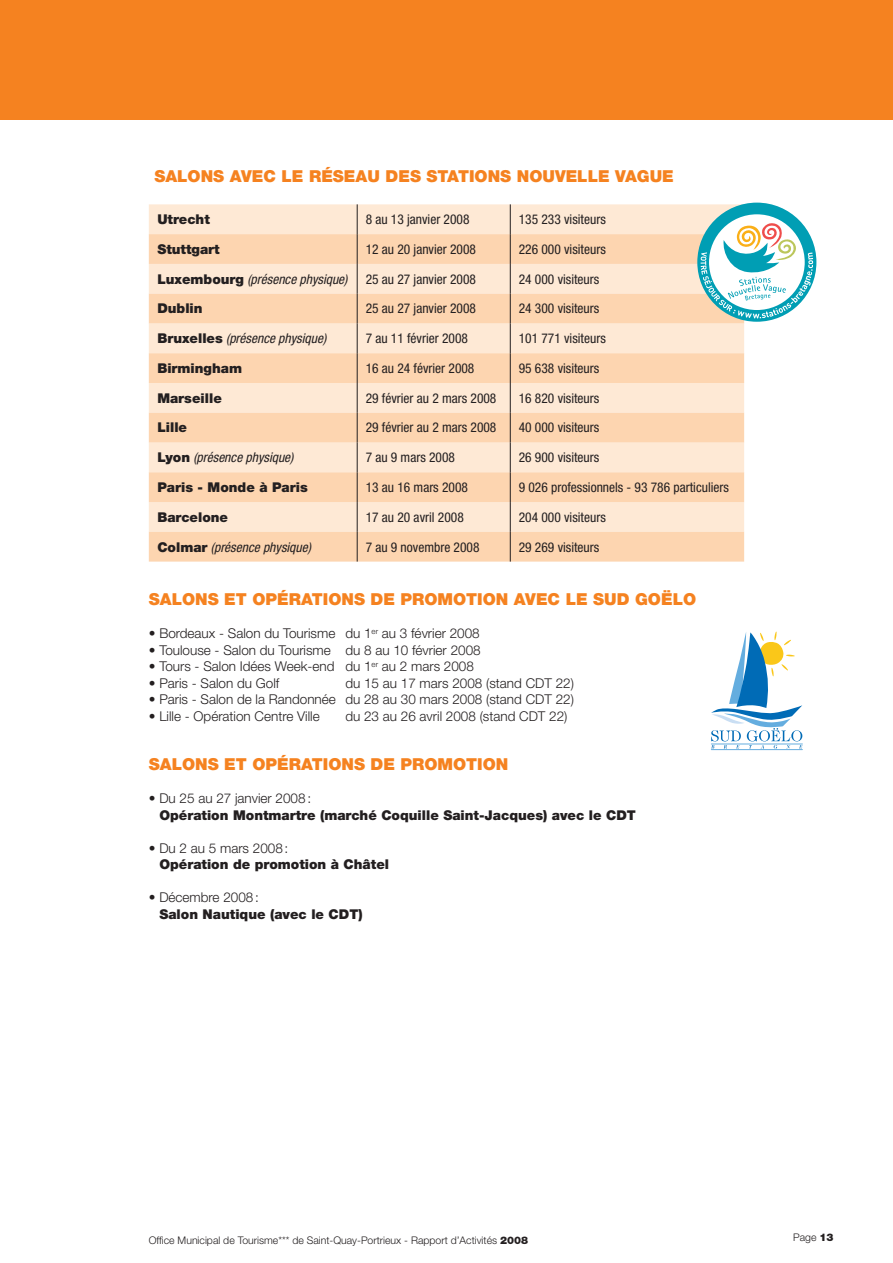
<style>
.page{position:relative;width:893px;height:1263px;background:#fff}
.page>*{position:absolute;margin:0;border:0;box-sizing:border-box;transform-origin:0 0}
.t1{font:900 16.5px "Helvetica Neue LT Std";color:#f58220}
.t2{font:condensed 13.5px "Helvetica Neue LT Std";color:#231f20}
.t3{font:300 13.5px "Helvetica Neue LT Std";color:#231f20}
.t4{font:900 13.5px "Helvetica Neue LT Std";color:#231f20}
.t5{font:italic condensed 13.5px "Helvetica Neue LT Std";color:#231f20}
.t6{font:300 10.5px "Helvetica Neue LT Std";color:#231f20}
.s1{font-weight:900;font-style:normal;font-stretch:normal}
.s2{font-weight:900}
</style>
<div class="page">
<div style="left:0;top:0;width:893px;height:119px;background:#f58220"></div>
<div style="left:149px;top:204px;width:594px;height:30px;background:#fee9d5"></div>
<svg style="left:149px;top:234px;width:595px;height:328px;fill:#fdd5b0"></svg>
<hr style="left:357px;top:204px;width:1px;height:30px;background:#231f20">
<hr style="left:510px;top:204px;width:1px;height:30px;background:#231f20">
<hr style="left:357px;top:234px;width:1px;height:30px;background:#231f20">
<hr style="left:510px;top:234px;width:1px;height:30px;background:#231f20">
<hr style="left:357px;top:264px;width:1px;height:30px;background:#231f20">
<hr style="left:510px;top:264px;width:1px;height:30px;background:#231f20">
<svg style="left:357px;top:294px;width:1px;height:29px"></svg>
<svg style="left:510px;top:294px;width:1px;height:29px"></svg>
<hr style="left:357px;top:323px;width:1px;height:30px;background:#231f20">
<hr style="left:510px;top:323px;width:1px;height:30px;background:#231f20">
<hr style="left:357px;top:353px;width:1px;height:30px;background:#231f20">
<hr style="left:510px;top:353px;width:1px;height:30px;background:#231f20">
<hr style="left:357px;top:383px;width:1px;height:30px;background:#231f20">
<hr style="left:510px;top:383px;width:1px;height:30px;background:#231f20">
<svg style="left:357px;top:413px;width:1px;height:29px"></svg>
<svg style="left:510px;top:413px;width:1px;height:29px"></svg>
<hr style="left:357px;top:442px;width:1px;height:30px;background:#231f20">
<hr style="left:510px;top:442px;width:1px;height:30px;background:#231f20">
<hr style="left:357px;top:472px;width:1px;height:30px;background:#231f20">
<hr style="left:510px;top:472px;width:1px;height:30px;background:#231f20">
<hr style="left:357px;top:502px;width:1px;height:30px;background:#231f20">
<hr style="left:510px;top:502px;width:1px;height:30px;background:#231f20">
<hr style="left:357px;top:532px;width:1px;height:30px;background:#231f20">
<hr style="left:510px;top:532px;width:1px;height:30px;background:#231f20">
<div style="left:697px;top:203px;width:119px;height:119px;background:#009eb4;border-radius:50%"></div>
<div style="left:709px;top:214px;width:96px;height:96px;background:#fff;border-radius:50%"></div>
<svg style="left:701px;top:221px;width:112px;height:97px"></svg>
<hr style="left:711px;top:749px;width:91px;height:1px;background:#64addf">
<svg style="left:711px;top:631px;width:91px;height:117px"></svg>
<p class="t1" style="left:154px;top:166px;width:521px">Salons avec le réseau des Stations Nouvelle Vague</p>
<p class="t4" style="left:157px;top:211px;width:54px">Utrecht</p>
<p class="t2" style="left:366px;top:211px;width:105px">8 au 13 janvier 2008</p>
<p class="t2" style="left:519px;top:211px;width:89px">135 233 visiteurs</p>
<p class="t4" style="left:157px;top:241px;width:64px">Stuttgart</p>
<p class="t2" style="left:366px;top:241px;width:112px">12 au 20 janvier 2008</p>
<p class="t2" style="left:519px;top:241px;width:89px">226 000 visiteurs</p>
<p class="t5" style="left:157px;top:271px;width:192px"><span class="s1">Luxembourg</span> (présence physique)</p>
<p class="t2" style="left:366px;top:271px;width:112px">25 au 27 janvier 2008</p>
<p class="t2" style="left:519px;top:271px;width:82px">24 000 visiteurs</p>
<p class="t4" style="left:157px;top:300px;width:47px">Dublin</p>
<p class="t2" style="left:366px;top:301px;width:112px">25 au 27 janvier 2008</p>
<p class="t2" style="left:519px;top:301px;width:82px">24 300 visiteurs</p>
<p class="t5" style="left:157px;top:331px;width:170px"><span class="s1">Bruxelles</span> (présence physique)</p>
<p class="t2" style="left:366px;top:331px;width:104px">7 au 11 février 2008</p>
<p class="t2" style="left:519px;top:331px;width:89px">101 771 visiteurs</p>
<p class="t4" style="left:157px;top:360px;width:86px">Birmingham</p>
<p class="t2" style="left:366px;top:360px;width:110px">16 au 24 février 2008</p>
<p class="t2" style="left:519px;top:360px;width:82px">95 638 visiteurs</p>
<p class="t4" style="left:157px;top:390px;width:66px">Marseille</p>
<p class="t2" style="left:366px;top:390px;width:132px">29 février au 2 mars 2008</p>
<p class="t2" style="left:519px;top:390px;width:82px">16 820 visiteurs</p>
<p class="t4" style="left:157px;top:420px;width:31px">Lille</p>
<p class="t2" style="left:366px;top:420px;width:132px">29 février au 2 mars 2008</p>
<p class="t2" style="left:519px;top:420px;width:82px">40 000 visiteurs</p>
<p class="t5" style="left:157px;top:450px;width:138px"><span class="s1">Lyon</span> (présence physique)</p>
<p class="t2" style="left:366px;top:450px;width:91px">7 au 9 mars 2008</p>
<p class="t2" style="left:519px;top:450px;width:82px">26 900 visiteurs</p>
<p class="t4" style="left:157px;top:479px;width:152px">Paris - Monde à Paris</p>
<p class="t2" style="left:366px;top:479px;width:104px">13 au 16 mars 2008</p>
<p class="t2" style="left:519px;top:479px;width:212px">9 026 professionnels - 93 786 particuliers</p>
<p class="t4" style="left:157px;top:509px;width:72px">Barcelone</p>
<p class="t2" style="left:366px;top:509px;width:100px">17 au 20 avril 2008</p>
<p class="t2" style="left:519px;top:509px;width:89px">204 000 visiteurs</p>
<p class="t5" style="left:157px;top:539px;width:155px"><span class="s1">Colmar</span> (présence physique)</p>
<p class="t2" style="left:366px;top:539px;width:115px">7 au 9 novembre 2008</p>
<p class="t2" style="left:519px;top:539px;width:82px">29 269 visiteurs</p>
<p class="t1" style="left:149px;top:589px;width:549px">Salons et opérations de promotion avec le Sud Goëlo</p>
<p class="t3" style="left:149px;top:625px;width:332px">• Bordeaux - Salon du Tourisme du 1<sup>er</sup> au 3 février 2008</p>
<p class="t3" style="left:149px;top:641px;width:333px">• Toulouse - Salon du Tourisme du 8 au 10 février 2008</p>
<p class="t3" style="left:149px;top:658px;width:327px">• Tours - Salon Idées Week-end du 1<sup>er</sup> au 2 mars 2008</p>
<p class="t3" style="left:149px;top:674px;width:132px">• Paris - Salon du Golf</p>
<p class="t3" style="left:345px;top:674px;width:230px">du 15 au 17 mars 2008 (stand CDT 22)</p>
<p class="t3" style="left:149px;top:691px;width:427px">• Paris - Salon de la Randonnée du 28 au 30 mars 2008 (stand CDT 22)</p>
<p class="t3" style="left:149px;top:707px;width:172px">• Lille - Opération Centre Ville</p>
<p class="t3" style="left:345px;top:707px;width:224px">du 23 au 26 avril 2008 (stand CDT 22)</p>
<p class="t1" style="left:149px;top:754px;width:361px">Salons et opérations de promotion</p>
<p class="t3" style="left:149px;top:790px;width:164px">• Du 25 au 27 janvier 2008:</p>
<p class="t4" style="left:159px;top:807px;width:458px">Opération Montmartre (marché Coquille Saint-Jacques) avec le CDT</p>
<p class="t3" style="left:149px;top:839px;width:141px">• Du 2 au 5 mars 2008:</p>
<p class="t4" style="left:159px;top:856px;width:231px">Opération de promotion à Châtel</p>
<p class="t3" style="left:149px;top:889px;width:111px">• Décembre 2008:</p>
<p class="t4" style="left:159px;top:906px;width:180px">Salon Nautique (avec le CDT</p>
<p class="t4" style="left:358px;top:906px;width:6px">)</p>
<p class="t6" style="left:149px;top:1234px;width:381px">Office Municipal de Tourisme*** de Saint-Quay-Portrieux - Rapport d’Activités <span class="s2">2008</span></p>
<p class="t6" style="left:793px;top:1230px;width:42px">Page <span class="s2">13</span></p>
</div>
